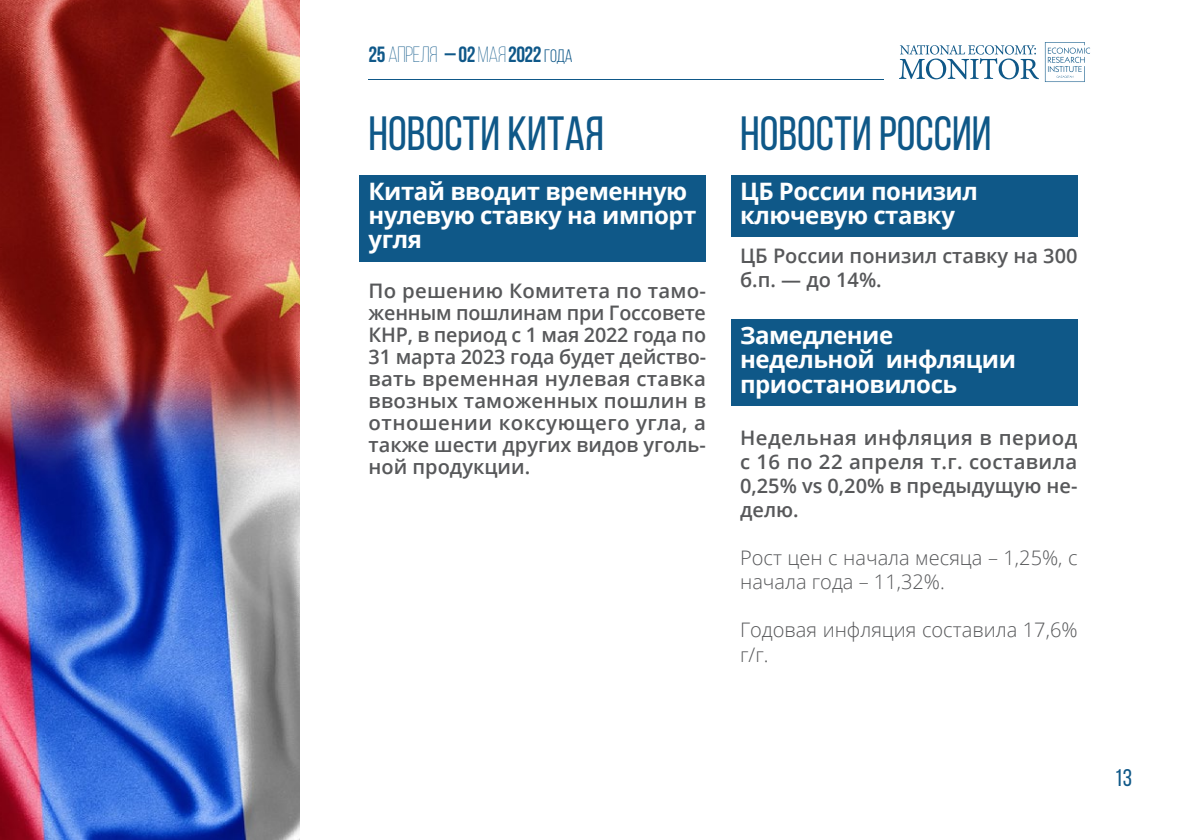
<style>
.page{position:relative;width:1191px;height:840px;background:#fff}
.page>*{position:absolute;margin:0;border:0;box-sizing:border-box;transform-origin:0 0}
.Заголовки{font:48px "Bebas Neue";color:#0f5888}
.Жирный_пьяный{font:700 24px/24px "Open Sans";letter-spacing:-.02em;color:#fff}
.t1{font:24px "Bebas Neue";color:#0f5888}
.t2{font:700 22px "Bebas Neue";letter-spacing:-.02em;color:#0f5889}
.Paragraph_Style_1{font:600 20px/22px "Open Sans";color:#57585a;text-align:justify}
.Paragraph_Style_1-2{font:300 20px/24px "Open Sans";color:#57585a}
.s1{font-weight:300}
.s2{font-weight:400;font-size:18px}
</style>
<div class="page">
<svg style="left:899px;top:45px;width:140px;height:34px"></svg>
<svg style="left:1045px;top:42px;width:45px;height:40px"></svg>
<hr style="left:369px;top:79px;width:514px;height:1px;background:#0f5888">
<div style="left:359px;top:175px;width:347px;height:86px;background:#0f5888"></div>
<div style="left:731px;top:175px;width:346px;height:61px;background:#0f5888"></div>
<div style="left:731px;top:319px;width:346px;height:86px;background:#0f5888"></div>
<img style="left:0;top:0;width:299px;height:839px">
<p class="t2" style="left:369px;top:42px;width:206px">25 <span class="s1">АПРЕЛЯ</span> – 02 <span class="s1">мая</span>2022 <span class="s2">года</span></p>
<p class="Заголовки" style="left:369px;top:107px;width:237px">НОВОСТИ КИТАя</p>
<p class="Заголовки" style="left:740px;top:107px;width:253px">НОВОСТИ РОССИи</p>
<p class="Жирный_пьяный" style="left:368px;top:178px;width:329px">Китай вводит временную нулевую ставку на импорт угля</p>
<p class="Жирный_пьяный" style="left:740px;top:178px;width:239px">ЦБ России понизил ключевую ставку</p>
<p class="Paragraph_Style_1" style="left:740px;top:243px;width:339px;line-height:24px">ЦБ России понизил ставку на 300 б.п. — до 14%.</p>
<p class="Paragraph_Style_1" style="left:369px;top:279px;width:339px">По решению Комитета по тамо&shy;женным пошлинам при Госсовете КНР, в период с 1 мая 2022 года по 31 марта 2023 года будет действо&shy;вать временная нулевая ставка ввозных таможенных пошлин в отношении коксующего угла, а также шести других видов уголь&shy;ной продукции.</p>
<p class="Жирный_пьяный" style="left:740px;top:323px;width:277px">Замедление недельной инфляции приостановилось</p>
<p class="Paragraph_Style_1" style="left:740px;top:425px;width:339px;line-height:24px">Недельная инфляция в период с 16 по 22 апреля т.г. составила 0,25% vs 0,20% в предыдущую не&shy;делю.</p>
<p class="Paragraph_Style_1-2" style="left:740px;top:545px;width:339px">Рост цен с начала месяца – 1,25%, с начала года – 11,32%.</p>
<p class="Paragraph_Style_1-2" style="left:740px;top:617px;width:339px">Годовая инфляция составила 17,6% г/г.</p>
<p class="t1" style="left:1114px;top:764px;width:19px">13</p>
</div>
